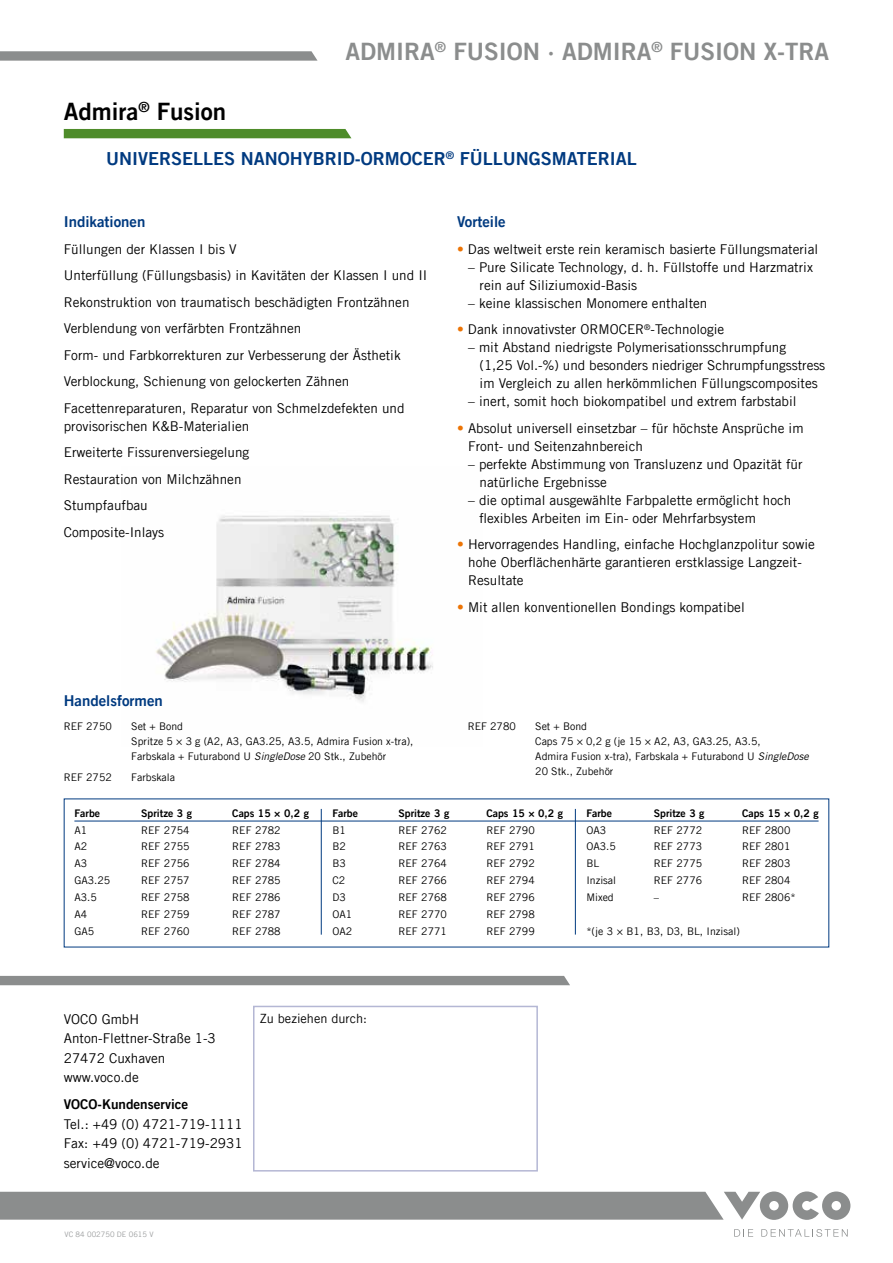
<style>
.page{position:relative;width:893px;height:1263px;background:#fff}
.page>*{position:absolute;margin:0;border:0;box-sizing:border-box;transform-origin:0 0}
.t1{font:24px "Trade Gothic LT Com Bd 2";color:#8b8d8d}
.t2{font:24px "Trade Gothic LT Com Bd 2";color:#000}
.t3{font:18px "Trade Gothic LT Com Bd 2";color:#003a80}
.t4{font:15px "Trade Gothic LT Com Bd 2";color:#003a80}
.t5{font:13.5px/26.5px "Trade Gothic LT Com";color:#000}
.t6{font:13.5px "Trade Gothic LT Com Bd 2";color:#000}
.t7{font:12.75px "Trade Gothic LT Com";color:#000}
.t8{font:10.5px/16.8px "Trade Gothic LT Com";color:#000}
.t9{font:10.5px "Trade Gothic LT Com Bd 2";color:#000}
.t10{font:7.5px "Trade Gothic LT Com";color:#9c9e9f}
.s1{color:#ec7405}
.s2{font-style:italic}
</style>
<div class="page">
<svg style="left:734px;top:1229px;width:19px;height:7px"></svg>
<svg style="left:761px;top:1229px;width:87px;height:8px"></svg>
<svg style="left:0;top:1191px;width:850px;height:29px;background:#979999"></svg>
<div style="left:0;top:976px;width:570px;height:9px;background:#8b8d8d"></div>
<svg style="left:0;top:51px;width:318px;height:10px;background:#939595"></svg>
<img style="left:156px;top:515px;width:277px;height:187px">
<hr style="left:575px;top:809px;width:1px;height:125px;background:#003a80">
<hr style="left:321px;top:809px;width:1px;height:126px;background:#003a80">
<hr style="left:74px;top:821px;width:745px;height:1px;background:#003a80">
<div style="left:253px;top:1006px;width:285px;height:165px;border:2px solid #b4b7d4"></div>
<div style="left:64px;top:129px;width:287px;height:9px;background:#4e8c2a"></div>
<h1 class="t1" style="left:345px;top:37px;width:485px">ADMIRA<sup>®</sup> FUSION · ADMIRA<sup>®</sup> FUSION X-TRA</h1>
<h1 class="t2" style="left:64px;top:97px;width:164px">Admira<sup>®</sup> Fusion</h1>
<h2 class="t3" style="left:106px;top:147px;width:532px">UNIVERSELLES NANOHYBRID-ORMOCER<sup>®</sup> FÜLLUNGSMATERIAL</h2>
<p class="t4" style="left:64px;top:213px;width:83px">Indikationen</p>
<p class="t5" style="left:64px;top:236px;width:365px">Füllungen der Klassen I bis V<br>Unterfüllung (Füllungsbasis) in Kavitäten der Klassen I und II Rekonstruktion von traumatisch beschädigten Frontzähnen Verblendung von verfärbten Frontzähnen<br>Form- und Farbkorrekturen zur Verbesserung der Ästhetik Verblockung, Schienung von gelockerten Zähnen Facettenreparaturen, Reparatur von Schmelzdefekten und</p>
<p class="t5" style="left:64px;top:413px;width:187px">provisorischen K&amp;B-Materialien<br>Erweiterte Fissurenversiegelung<br>Restauration von Milchzähnen<br>Stumpfaufbau<br>Composite-Inlays</p>
<p class="t4" style="left:457px;top:213px;width:50px">Vorteile</p>
<p class="t5" style="left:457px;top:236px;width:363px"><span class="s1">•</span> Das weltweit erste rein keramisch basierte Füllungsmaterial</p>
<p class="t5" style="left:480px;top:258px;width:335px;line-height:18px;text-indent:-11px">– Pure Silicate Technology, d. h. Füllstoffe und Harzmatrix rein auf Siliziumoxid-Basis</p>
<p class="t5" style="left:468px;top:290px;width:241px">– keine klassischen Monomere enthalten</p>
<p class="t5" style="left:457px;top:316px;width:269px"><span class="s1">•</span> Dank innovativster ORMOCER<sup>®</sup>-Technologie</p>
<p class="t5" style="left:480px;top:338px;width:347px;line-height:18px;text-indent:-11px">– mit Abstand niedrigste Polymerisationsschrumpfung<br>(1,25 Vol.-%) und besonders niedriger Schrumpfungsstress im Vergleich zu allen herkömmlichen Füllungscomposites</p>
<p class="t5" style="left:468px;top:388px;width:330px">– inert, somit hoch biokompatibel und extrem farbstabil</p>
<p class="t5" style="left:468px;top:419px;width:337px;line-height:18px;text-indent:-11px"><span class="s1">•</span> Absolut universell einsetzbar – für höchste Ansprüche im<br>Front- und Seitenzahnbereich</p>
<p class="t5" style="left:480px;top:455px;width:324px;line-height:18px;text-indent:-11px">– perfekte Abstimmung von Transluzenz und Opazität für natürliche Ergebnisse</p>
<p class="t5" style="left:480px;top:491px;width:313px;line-height:18px;text-indent:-11px">– die optimal ausgewählte Farbpalette ermöglicht hoch flexibles Arbeiten im Ein- oder Mehrfarbsystem</p>
<p class="t5" style="left:468px;top:535px;width:348px;line-height:18px;text-indent:-11px"><span class="s1">•</span> Hervorragendes Handling, einfache Hochglanzpolitur sowie hohe Oberflächenhärte garantieren erstklassige Langzeit-<br>Resultate</p>
<p class="t5" style="left:457px;top:593px;width:289px"><span class="s1">•</span> Mit allen konventionellen Bondings kompatibel</p>
<p class="t4" style="left:64px;top:692px;width:101px">Handelsformen</p>
<p class="t8" style="left:64px;top:718px;width:50px">REF 2750</p>
<p class="t8" style="left:131px;top:718px;width:284px;line-height:15px">Set + Bond<br>Spritze 5 × 3 g (A2, A3, GA3.25, A3.5, Admira Fusion x-tra),<br>Farbskala + Futurabond U <span class="s2">SingleDose</span> 20 Stk., Zubehör</p>
<p class="t8" style="left:64px;top:769px;width:50px">REF 2752</p>
<p class="t8" style="left:131px;top:769px;width:45px">Farbskala</p>
<p class="t9" style="left:74px;top:806px;width:27px">Farbe</p>
<p class="t8" style="left:74px;top:821px;width:37px">A1<br>A2<br>A3<br>GA3.25<br>A3.5<br>A4<br>GA5</p>
<p class="t9" style="left:141px;top:806px;width:52px">Spritze 3 g</p>
<p class="t8" style="left:141px;top:821px;width:50px;text-align:justify">REF 2754<br>REF 2755<br>REF 2756<br>REF 2757<br>REF 2758<br>REF 2759<br>REF 2760</p>
<p class="t9" style="left:232px;top:806px;width:78px">Caps 15 × 0,2 g</p>
<p class="t8" style="left:232px;top:821px;width:50px;text-align:justify">REF 2782<br>REF 2783<br>REF 2784<br>REF 2785<br>REF 2786<br>REF 2787<br>REF 2788</p>
<p class="t9" style="left:332px;top:806px;width:27px">Farbe</p>
<p class="t8" style="left:332px;top:821px;width:21px">B1<br>B2<br>B3<br>C2<br>D3<br>OA1<br>OA2</p>
<p class="t9" style="left:398px;top:806px;width:52px">Spritze 3 g</p>
<p class="t8" style="left:398px;top:821px;width:50px;text-align:justify">REF 2762<br>REF 2763<br>REF 2764<br>REF 2766<br>REF 2768<br>REF 2770<br>REF 2771</p>
<p class="t8" style="left:468px;top:718px;width:50px">REF 2780</p>
<p class="t8" style="left:535px;top:718px;width:275px;line-height:15px">Set + Bond<br>Caps 75 × 0,2 g (je 15 × A2, A3, GA3.25, A3.5,<br>Admira Fusion x-tra), Farbskala + Futurabond U <span class="s2">SingleDose<br></span>20 Stk., Zubehör</p>
<p class="t9" style="left:486px;top:806px;width:78px">Caps 15 × 0,2 g</p>
<p class="t8" style="left:486px;top:821px;width:50px;text-align:justify">REF 2790<br>REF 2791<br>REF 2792<br>REF 2794<br>REF 2796<br>REF 2798<br>REF 2799</p>
<p class="t9" style="left:586px;top:806px;width:27px">Farbe</p>
<p class="t8" style="left:586px;top:821px;width:31px">OA3<br>OA3.5<br>BL<br>Inzisal<br>Mixed</p>
<p class="t9" style="left:654px;top:806px;width:52px">Spritze 3 g</p>
<p class="t8" style="left:654px;top:821px;width:50px;text-align:justify">REF 2772<br>REF 2773<br>REF 2775<br>REF 2776 –</p>
<p class="t9" style="left:742px;top:806px;width:78px">Caps 15 × 0,2 g</p>
<p class="t8" style="left:742px;top:821px;width:55px">REF 2800<br>REF 2801<br>REF 2803<br>REF 2804<br>REF 2806*</p>
<p class="t8" style="left:586px;top:922px;width:155px">*(je 3 × B1, B3, D3, BL, Inzisal)</p>
<p class="t5" style="left:64px;top:1009px;width:154px;line-height:19.5px">VOCO GmbH<br>Anton-Flettner-Straße 1-3<br>27472 Cuxhaven www.voco.de</p>
<p class="t6" style="left:64px;top:1096px;width:126px">VOCO-Kundenservice</p>
<p class="t5" style="left:64px;top:1114px;width:180px;line-height:19.5px;text-align:justify">Tel.: +49 (0) 4721-719-1111<br>Fax: +49 (0) 4721-719-2931 service@voco.de</p>
<p class="t7" style="left:260px;top:1010px;width:109px">Zu beziehen durch:</p>
<p class="t10" style="left:65px;top:1229px;width:90px">VC 84 002750 DE 0615 V</p>
</div>
